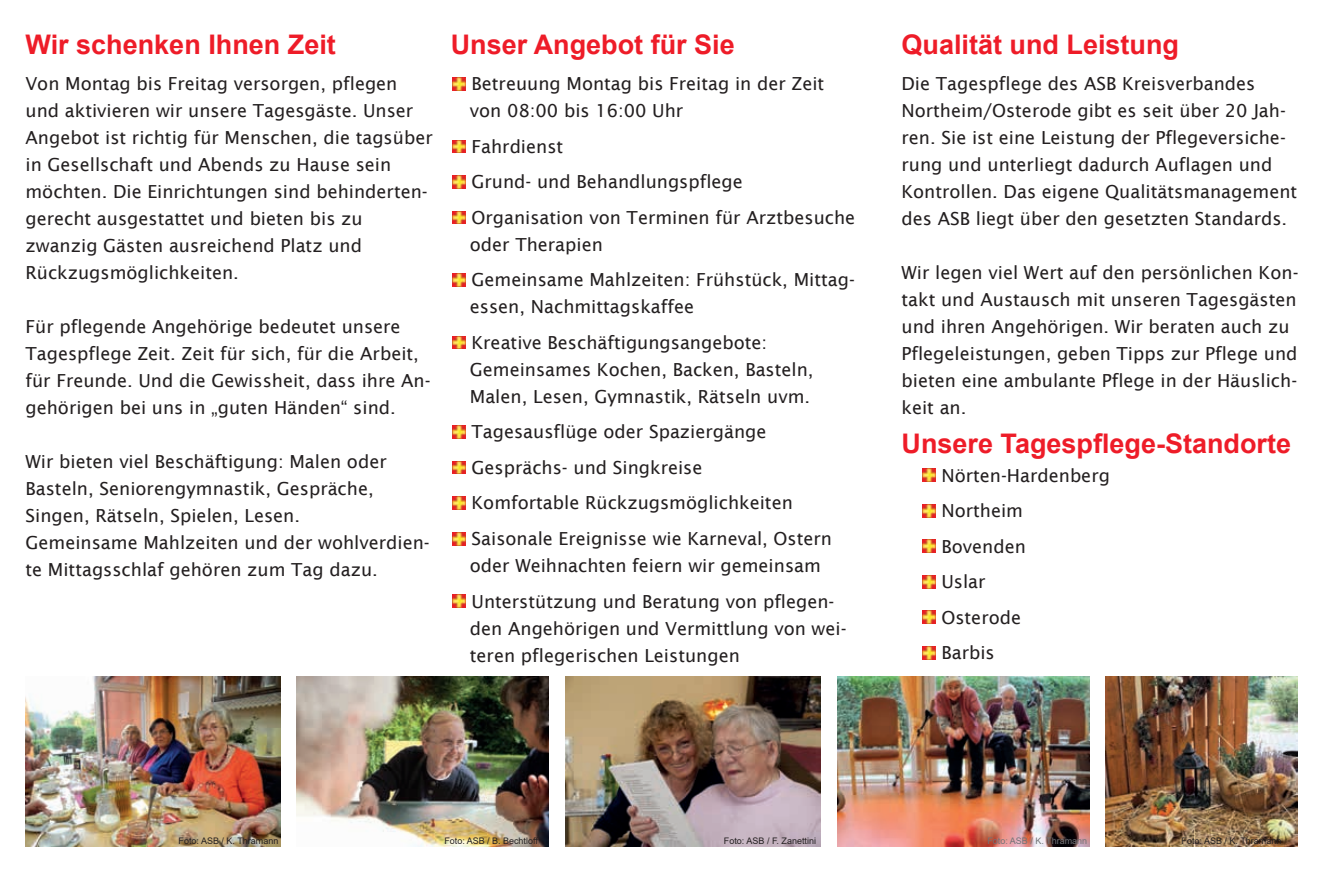
<style>
.page{position:relative;width:1331px;height:893px;background:#fff}
.page>*{position:absolute;margin:0;border:0;box-sizing:border-box;transform-origin:0 0}
.t1{font:700 27px "Arial";color:#ee1c28}
.t2{font:18px/27px "Lucida Sans";color:#231f20}
.t3{font:9px "Arial";color:#231f20}
.t4{font:9px "Arial";color:#727377}
</style>
<div class="page">
<img style="left:26px;top:676px;width:255px;height:170px">
<img style="left:566px;top:676px;width:255px;height:170px">
<img style="left:1106px;top:676px;width:191px;height:170px">
<img style="left:297px;top:676px;width:252px;height:170px">
<img style="left:838px;top:676px;width:252px;height:170px">
<svg style="left:453px;top:78px;width:13px;height:12px"></svg>
<svg style="left:453px;top:140px;width:13px;height:13px"></svg>
<svg style="left:453px;top:176px;width:13px;height:12px"></svg>
<svg style="left:453px;top:211px;width:13px;height:13px"></svg>
<svg style="left:453px;top:274px;width:13px;height:12px"></svg>
<svg style="left:453px;top:336px;width:13px;height:13px"></svg>
<svg style="left:453px;top:426px;width:13px;height:12px"></svg>
<svg style="left:453px;top:461px;width:13px;height:13px"></svg>
<svg style="left:453px;top:497px;width:13px;height:12px"></svg>
<svg style="left:453px;top:532px;width:13px;height:13px"></svg>
<svg style="left:453px;top:595px;width:13px;height:12px"></svg>
<svg style="left:923px;top:469px;width:13px;height:13px"></svg>
<svg style="left:923px;top:504px;width:13px;height:13px"></svg>
<svg style="left:923px;top:540px;width:13px;height:13px"></svg>
<svg style="left:923px;top:575px;width:13px;height:13px"></svg>
<svg style="left:923px;top:611px;width:13px;height:13px"></svg>
<svg style="left:923px;top:646px;width:13px;height:13px"></svg>
<h1 class="t1" style="left:26px;top:25px;width:312px">Wir schenken Ihnen Zeit</h1>
<p class="t2" style="left:26px;top:70px;width:409px">Von Montag bis Freitag versorgen, pflegen und aktivieren wir unsere Tagesgäste. Unser Angebot ist richtig für Menschen, die tagsüber in Gesellschaft und Abends zu Hause sein möchten. Die Einrichtungen sind behinderten&shy;gerecht ausgestattet und bieten bis zu zwanzig Gästen ausreichend Platz und Rückzugsmöglichkeiten.</p>
<p class="t2" style="left:26px;top:313px;width:407px">Für pflegende Angehörige bedeutet unsere Tagespflege Zeit. Zeit für sich, für die Arbeit, für Freunde. Und die Gewissheit, dass ihre An&shy;gehörigen bei uns in „guten Händen“ sind.</p>
<p class="t2" style="left:26px;top:448px;width:406px">Wir bieten viel Beschäftigung: Malen oder Basteln, Seniorengymnastik, Gespräche, Singen, Rätseln, Spielen, Lesen.<br>Gemeinsame Mahlzeiten und der wohlverdien&shy;te Mittagsschlaf gehören zum Tag dazu.</p>
<h1 class="t1" style="left:451px;top:25px;width:286px">Unser Angebot für Sie</h1>
<p class="t2" style="left:470px;top:70px;width:356px">Betreuung Montag bis Freitag in der Zeit von 08:00 bis 16:00 Uhr</p>
<p class="t2" style="left:471px;top:129px;width:385px;line-height:35.5px">Fahrdienst<br>Grund- und Behandlungspflege<br>Organisation von Terminen für Arztbesuche</p>
<p class="t2" style="left:470px;top:227px;width:387px;line-height:35.5px">oder Therapien<br>Gemeinsame Mahlzeiten: Frühstück, Mittag-</p>
<p class="t2" style="left:470px;top:289px;width:299px;line-height:35.5px">essen, Nachmittagskaffee<br>Kreative Beschäftigungsangebote:</p>
<p class="t2" style="left:470px;top:356px;width:345px">Gemeinsames Kochen, Backen, Basteln,<br>Malen, Lesen, Gymnastik, Rätseln uvm.</p>
<p class="t2" style="left:471px;top:414px;width:362px;line-height:35.5px">Tagesausflüge oder Spaziergänge Gesprächs- und Singkreise<br>Komfortable Rückzugsmöglichkeiten Saisonale Ereignisse wie Karneval, Ostern</p>
<p class="t2" style="left:470px;top:548px;width:366px;line-height:35.5px">oder Weihnachten feiern wir gemeinsam<br>Unterstützung und Beratung von pflegen-</p>
<p class="t2" style="left:470px;top:615px;width:378px">den Angehörigen und Vermittlung von wei&shy;teren pflegerischen Leistungen</p>
<h1 class="t1" style="left:901px;top:25px;width:279px">Qualität und Leistung</h1>
<p class="t2" style="left:901px;top:70px;width:397px">Die Tagespflege des ASB Kreisverbandes Northeim/Osterode gibt es seit über 20 Jah&shy;ren. Sie ist eine Leistung der Pflegeversiche&shy;rung und unterliegt dadurch Auflagen und Kontrollen. Das eigene Qualitätsmanagement des ASB liegt über den gesetzten Standards.</p>
<p class="t2" style="left:901px;top:259px;width:398px">Wir legen viel Wert auf den persönlichen Kon&shy;takt und Austausch mit unseren Tagesgästen und ihren Angehörigen. Wir beraten auch zu Pflegeleistungen, geben Tipps zur Pflege und bieten eine ambulante Pflege in der Häuslich&shy;keit an.</p>
<h1 class="t1" style="left:901px;top:425px;width:391px">Unsere Tagespflege-Standorte</h1>
<p class="t2" style="left:941px;top:457px;width:170px;line-height:35.5px">Nörten-Hardenberg<br>Northeim<br>Bovenden<br>Uslar<br>Osterode<br>Barbis</p>
<p class="t3" style="left:179px;top:835px;width:101px">Foto: ASB / K. Thramann</p>
<p class="t3" style="left:444px;top:835px;width:95px">Foto: ASB / B. Bechtloff</p>
<p class="t3" style="left:724px;top:835px;width:94px">Foto: ASB / F. Zanettini</p>
<p class="t4" style="left:987px;top:835px;width:101px">Foto: ASB / K. Thramann</p>
<p class="t3" style="left:1181px;top:835px;width:101px">Foto: ASB / K. Thramann</p>
</div>
